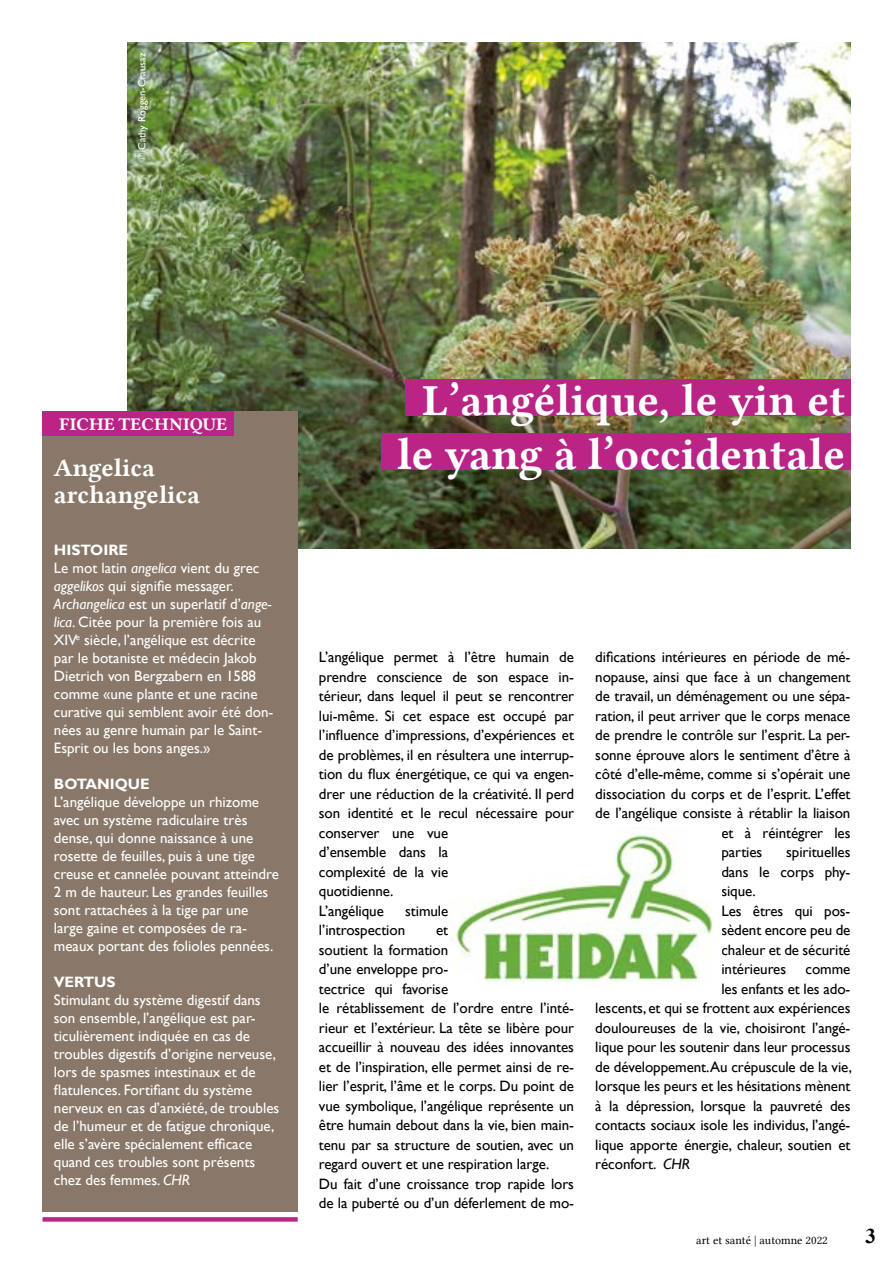
<style>
.page{position:relative;width:893px;height:1263px;background:#fff}
.page>*{position:absolute;margin:0;border:0;box-sizing:border-box;transform-origin:0 0}
.t1{font:45px/54px "Lin Libertine B";color:#fff;text-align:center}
.t2{font:25.5px/27px "Lin Libertine B";color:#fff}
.t3{font:700 21px "Times New Roman";color:#000}
.t4{font:18px "Lin Libertine B";letter-spacing:.01em;color:#fff}
.t5{font:15px/19.5px "Gill Sans";letter-spacing:-.005em;color:#000}
.t6{font:15px/18px "Gill Sans";color:#fff}
.t7{font:700 15px "Gill Sans";color:#fff}
.t8{font:12px "Lin Libertine";color:#000}
.t9{font:10.5px "Gill Sans";color:#fff}
.s1{font-family:"Garamond"}
.s2{font-weight:700}
.s3{font-style:italic}
</style>
<div class="page">
<img style="left:128px;top:43px;width:722px;height:506px">
<div style="left:43px;top:1217px;width:255px;height:5px;background:#ba2585"></div>
<div style="left:43px;top:411px;width:255px;height:801px;background:#897869"></div>
<div style="left:43px;top:411px;width:191px;height:25px;background:#ba2585"></div>
<img style="left:451px;top:828px;width:262px;height:156px">
<div style="left:405px;top:379px;width:445px;height:37px;background:#ba2585"></div>
<div style="left:381px;top:434px;width:469px;height:36px;background:#ba2585"></div>
<p class="t9" style="left:136px;top:161px;width:109px;rotate:-90deg"><span class="s1">©</span> Cathy Roggen-Crausaz</p>
<p class="t4" style="left:60px;top:411px;width:169px">FICHE TECHNIQUE</p>
<h2 class="t2" style="left:54px;top:453px;width:148px">Angelica archangelica</h2>
<p class="t6" style="left:54px;top:541px;width:221px"><span class="s2">HISTOIRE<br></span>Le mot latin <span class="s3">angelica</span> vient du grec <span class="s3">aggelikos</span> qui signifie messager.<br><span class="s3">Archangelica</span> est un superlatif d’<span class="s3">ange&shy;lica</span>. Citée pour la première fois au<br>XIV<sup>e</sup> siècle, l’angélique est décrite par le botaniste et médecin Jakob<br>Dietrich von Bergzabern en 1588 comme «une plante et une racine curative qui semblent avoir été don&shy;nées au genre humain par le Saint-<br>Esprit ou les bons anges.»</p>
<p class="t7" style="left:54px;top:775px;width:97px">BOTANIQUE</p>
<p class="t6" style="left:54px;top:793px;width:227px">L’angélique développe un rhizome avec un système radiculaire très dense, qui donne naissance à une rosette de feuilles, puis à une tige creuse et cannelée pouvant atteindre 2 m de hauteur. Les grandes feuilles sont rattachées à la tige par une large gaine et composées de ra&shy;meaux portant des folioles pennées.</p>
<p class="t7" style="left:54px;top:973px;width:63px">VERTUS</p>
<p class="t6" style="left:54px;top:991px;width:227px">Stimulant du système digestif dans son ensemble, l’angélique est par&shy;ticulièrement indiquée en cas de troubles digestifs d’origine nerveuse, lors de spasmes intestinaux et de flatulences. Fortifiant du système nerveux en cas d’anxiété, de troubles de l’humeur et de fatigue chronique, elle s’avère spécialement efficace quand ces troubles sont présents chez des femmes. <span class="s3">CHR</span></p>
<h1 class="t1" style="left:397px;top:373px;width:450px">L’angélique, le yin et le yang à l’occidentale</h1>
<p class="t5" style="left:319px;top:647px;width:257px">L’angélique permet à l’être humain de prendre conscience de son espace in&shy;térieur, dans lequel il peut se rencontrer lui-même. Si cet espace est occupé par l’influence d’impressions, d’expériences et de problèmes, il en résultera une interrup&shy;tion du flux énergétique, ce qui va engen&shy;drer une réduction de la créativité. Il perd son identité et le recul nécessaire pour conserver une vue<br>d’ensemble dans la<br>complexité de la vie<br>quotidienne.<br>L’angélique</p>
<p class="t5" style="left:405px;top:901px;width:44px">stimule</p>
<p class="t5" style="left:319px;top:920px;width:88px">l’introspection</p>
<p class="t5" style="left:319px;top:920px;width:257px;text-indent:117px">et<br>soutient la formation<br>d’une enveloppe pro-<br>tectrice qui favorise<br>le rétablissement de l’ordre entre l’inté&shy;rieur et l’extérieur. La tête se libère pour accueillir à nouveau des idées innovantes et de l’inspiration, elle permet ainsi de re&shy;lier l’esprit, l’âme et le corps. Du point de vue symbolique, l’angélique représente un être humain debout dans la vie, bien main&shy;tenu par sa structure de soutien, avec un regard ouvert et une respiration large.<br>Du fait d’une croissance trop rapide lors de la puberté ou d’un déferlement de mo-</p>
<p class="t5" style="left:595px;top:647px;width:257px">difications intérieures en période de mé-</p>
<p class="t5" style="left:595px;top:667px;width:257px">nopause, ainsi que face à un changement</p>
<p class="t5" style="left:595px;top:686px;width:257px">de travail, un déménagement ou une sépa-</p>
<p class="t5" style="left:595px;top:706px;width:257px">ration, il peut arriver que le corps menace</p>
<p class="t5" style="left:595px;top:725px;width:257px">de prendre le contrôle sur l’esprit. La per-</p>
<p class="t5" style="left:595px;top:745px;width:257px">sonne éprouve alors le sentiment d’être à</p>
<p class="t5" style="left:595px;top:764px;width:257px">côté d’elle-même, comme si s’opérait une</p>
<p class="t5" style="left:595px;top:784px;width:257px">dissociation du corps et de l’esprit. L’effet</p>
<p class="t5" style="left:595px;top:803px;width:257px">de l’angélique consiste à rétablir la liaison</p>
<p class="t5" style="left:721px;top:823px;width:131px">et à réintégrer les</p>
<p class="t5" style="left:721px;top:842px;width:42px">parties</p>
<p class="t5" style="left:721px;top:842px;width:131px;text-indent:65px">spirituelles dans le corps phy&shy;sique.<br>Les êtres qui pos&shy;sèdent encore peu de chaleur et de sécurité intérieures</p>
<p class="t5" style="left:806px;top:959px;width:46px">comme</p>
<p class="t5" style="left:721px;top:979px;width:131px">les enfants et les ado-</p>
<p class="t5" style="left:595px;top:998px;width:257px">lescents, et qui se frottent aux expériences</p>
<p class="t5" style="left:595px;top:1018px;width:257px">douloureuses de la vie, choisiront l’angé-</p>
<p class="t5" style="left:595px;top:1037px;width:257px">lique pour les soutenir dans leur processus</p>
<p class="t5" style="left:595px;top:1057px;width:258px">de développement.Au crépuscule de la vie,</p>
<p class="t5" style="left:595px;top:1076px;width:257px">lorsque les peurs et les hésitations mènent</p>
<p class="t5" style="left:595px;top:1096px;width:257px">à la dépression, lorsque la pauvreté des</p>
<p class="t5" style="left:595px;top:1115px;width:257px">contacts sociaux isole les individus, l’angé-</p>
<p class="t5" style="left:595px;top:1135px;width:257px">lique apporte énergie, chaleur, soutien et</p>
<p class="t5" style="left:595px;top:1154px;width:96px">réconfort. <span class="s3">CHR</span></p>
<p class="t8" style="left:696px;top:1233px;width:133px">art et santé | automne 2022</p>
<h3 class="t3" style="left:865px;top:1221px;width:12px">3</h3>
</div>
